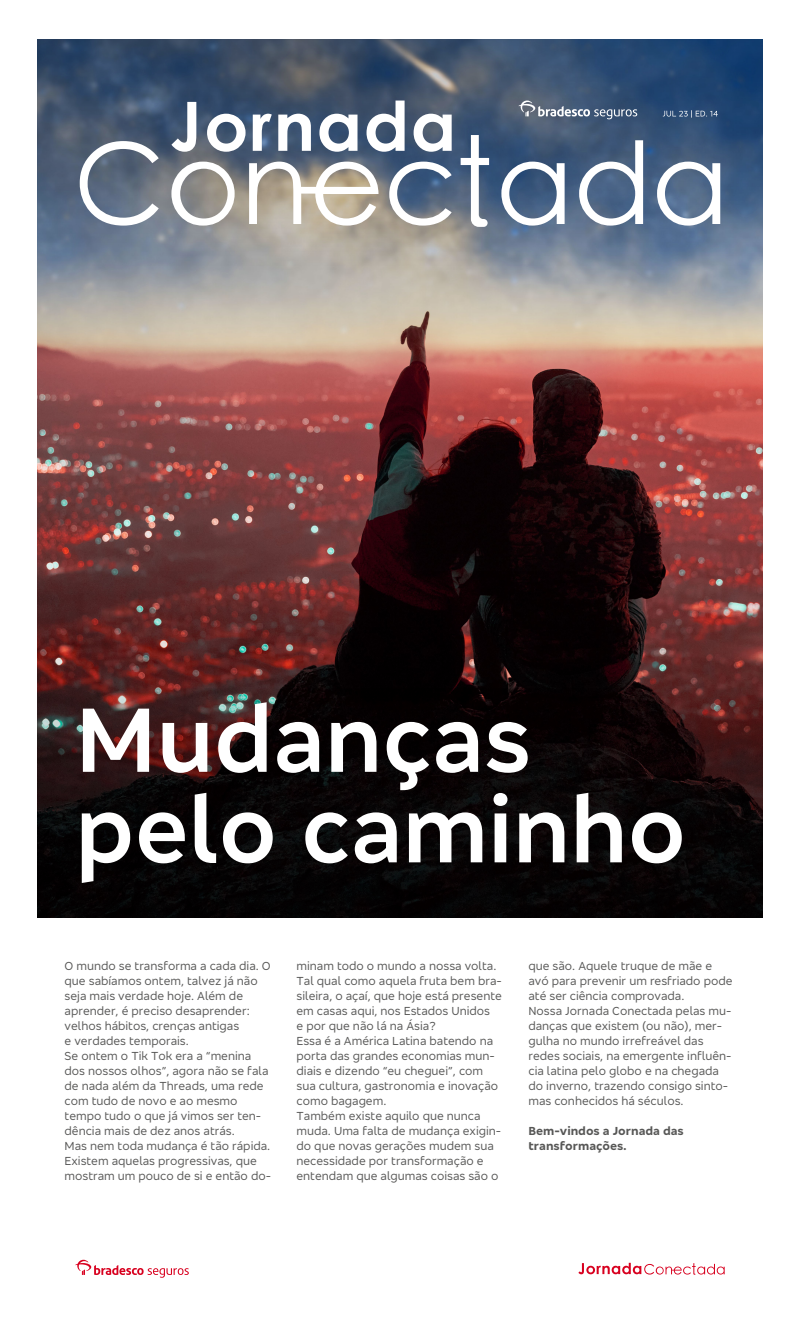
<style>
.page{position:relative;width:800px;height:1325px;background:#fff}
.page>*{position:absolute;margin:0;border:0;box-sizing:border-box;transform-origin:0 0}
.t1{font:600 93.5px/90.5px "Bradesco Sans";color:#fff}
.t2{font:12px/15px "Bradesco Sans";color:#575756}
.t3{font:700 12px/15px "Bradesco Sans";color:#575756}
</style>
<div class="page">
<img style="left:38px;top:273px;width:724px;height:292px">
<svg style="left:38px;top:565px;width:724px;height:119px;background:#411b1b"></svg>
<svg style="left:578px;top:1263px;width:147px;height:12px"></svg>
<svg style="left:75px;top:1260px;width:114px;height:18px"></svg>
<svg style="left:38px;top:684px;width:724px;height:234px;background:#120809"></svg>
<svg style="left:38px;top:40px;width:724px;height:233px;background:#57687e"></svg>
<svg style="left:80px;top:101px;width:640px;height:126px"></svg>
<h1 class="t1" style="left:75px;top:691px;width:612px">Mudanças pelo caminho</h1>
<p class="t2" style="left:65px;top:958px;width:208px">O mundo se transforma a cada dia. O que sabíamos ontem, talvez já não seja mais verdade hoje. Além de aprender, é preciso desaprender: velhos hábitos, crenças antigas<br>e verdades temporais.<br>Se ontem o Tik Tok era a “menina dos nossos olhos”, agora não se fala de nada além da Threads, uma rede com tudo de novo e ao mesmo tempo tudo o que já vimos ser ten&shy;dência mais de dez anos atrás.<br>Mas nem toda mudança é tão rápida.<br>Existem aquelas progressivas, que mostram um pouco de si e então do-</p>
<p class="t2" style="left:297px;top:958px;width:207px">minam todo o mundo a nossa volta.<br>Tal qual como aquela fruta bem bra&shy;sileira, o açaí, que hoje está presente em casas aqui, nos Estados Unidos<br>e por que não lá na Ásia?<br>Essa é a América Latina batendo na porta das grandes economias mun&shy;diais e dizendo “eu cheguei”, com sua cultura, gastronomia e inovação como bagagem.<br>Também existe aquilo que nunca muda. Uma falta de mudança exigin&shy;do que novas gerações mudem sua necessidade por transformação e entendam que algumas coisas são o</p>
<p class="t2" style="left:528px;top:958px;width:206px">que são. Aquele truque de mãe e avó para prevenir um resfriado pode até ser ciência comprovada.<br>Nossa Jornada Conectada pelas mu&shy;danças que existem (ou não), mer&shy;gulha no mundo irrefreável das redes sociais, na emergente influên&shy;cia latina pelo globo e na chegada do inverno, trazendo consigo sinto&shy;mas conhecidos há séculos.</p>
<p class="t3" style="left:528px;top:1123px;width:157px">Bem-vindos a Jornada das transformações.</p>
</div>
